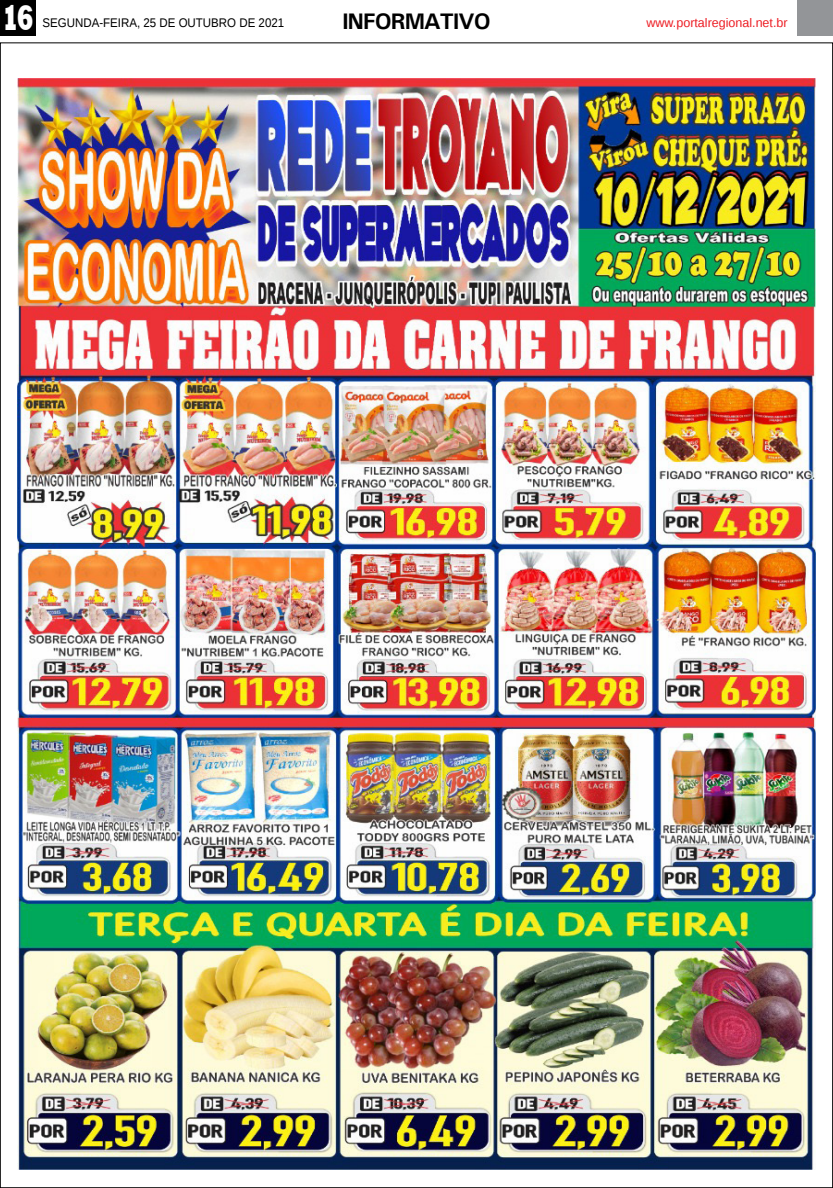
<style>
.page{position:relative;width:833px;height:1188px;background:#fff}
.page>*{position:absolute;margin:0;border:0;box-sizing:border-box;transform-origin:0 0}
.t1{font:800 36.12px "Rockwell";color:#fff;scale:.7 1}
.TITULO_PG{font:700 22.5px "Univers";letter-spacing:-.04em;color:#000}
.DATA_PG{font:12.5px "Liberation Sans";color:#000;scale:.92 1}
.DATA_PG-2{font:12.5px "Liberation Sans";color:#ed1d24}
</style>
<div class="page">
<div style="left:0;top:0;width:36px;height:35px;background:#000"></div>
<div style="left:797px;top:0;width:36px;height:35px;background:#939598"></div>
<img style="left:18px;top:78px;width:797px;height:1091px">
<p class="t1" style="left:2px;top:-3px;width:48px">16</p>
<p class="DATA_PG" style="left:43px;top:15px;width:264px">SEGUNDA-FEIRA, 25 DE OUTUBRO DE 2021</p>
<p class="TITULO_PG" style="left:342px;top:8px;width:150px">INFORMATIVO</p>
<p class="DATA_PG-2" style="left:646px;top:15px;width:143px">www.portalregional.net.br</p>
</div>
